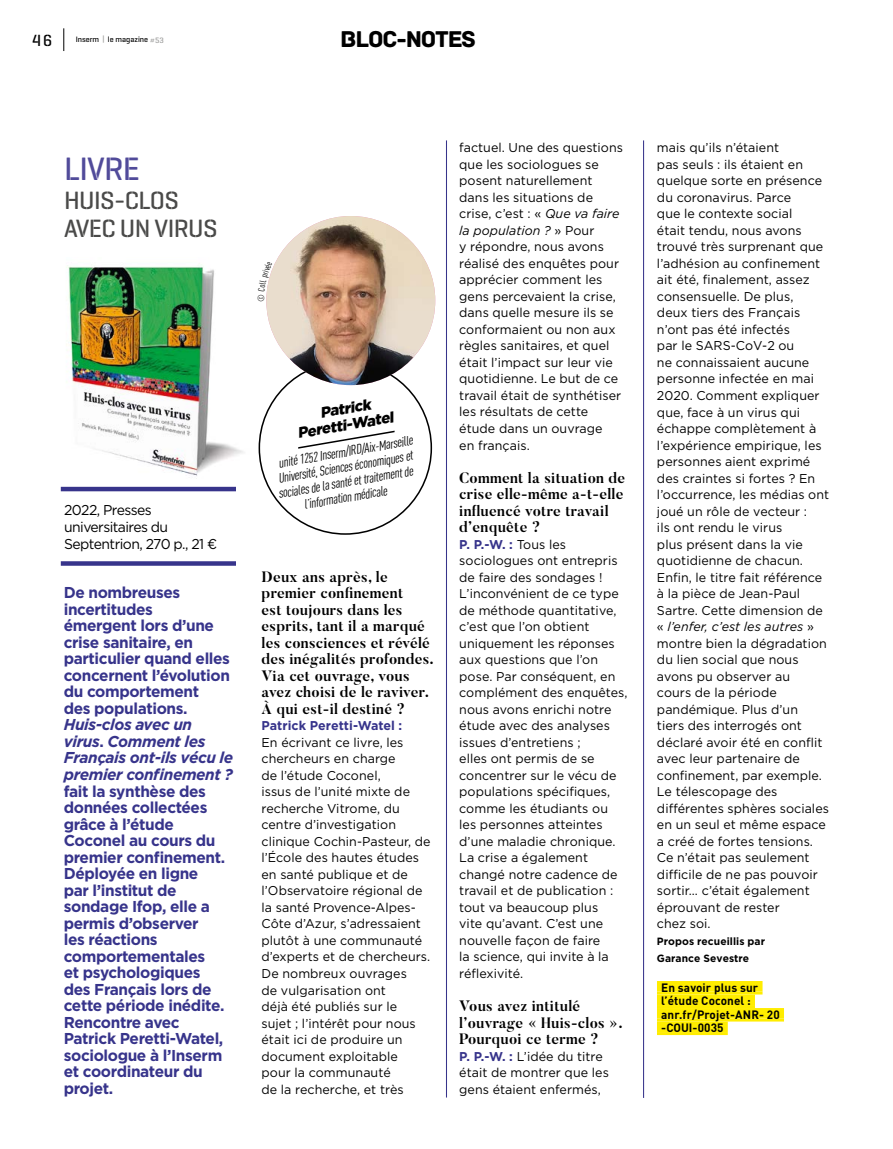
<style>
.page{position:relative;width:893px;height:1149px;background:#fff}
.page>*{position:absolute;margin:0;border:0;box-sizing:border-box;transform-origin:0 0}
.t1{font:500 33px "Geogrotesque Stencil A";letter-spacing:-.025em;color:#514b9a}
.t2{font:500 25.5px/28.5px "Geogrotesque Stencil A";letter-spacing:-.025em;color:#4a4a49}
.t3{font:24px "Archive";letter-spacing:-.05em;color:#000}
.t4{font:500 16.5px "Geogrotesque Stencil A";color:#000}
.t5{font:700 15.75px/16.5px "Gotham";letter-spacing:-.025em;color:#37348b}
.t6{font:italic 700 15.75px/16.5px "Gotham";letter-spacing:-.025em;color:#37348b}
.t7{font:700 15px/16.5px "Butler";letter-spacing:.02em;color:#000}
.t8{font:italic 900 15px/16.5px "Gotham";color:#000;text-align:center}
.t9{font:14.25px/16.5px "Gotham";letter-spacing:-.04em;color:#000}
.t10{font:italic condensed 13.5px "DINOT";color:#000}
.t11{font:12.75px/16.5px "Gotham";letter-spacing:.005em;color:#000}
.t12{font:700 12.75px "Gotham";letter-spacing:.005em;color:#37348b}
.t13{font:700 12px/13.5px "DINOT";letter-spacing:.01em;color:#000}
.t14{font:700 10.5px/16.5px "Gotham";letter-spacing:.005em;color:#000}
.t15{font:500 7.95px "Geogrotesque Stencil A";color:#000}
.s1{color:#9d9d9c}
.s2{font-style:normal}
.s3{font-style:italic}
.s4{font-weight:700;color:#37348b}
</style>
<div class="page">
<div style="left:657px;top:980px;width:105px;height:11px;background:#ffed00"></div>
<hr style="left:657px;top:991px;width:105px;height:3px;background:#ffed00">
<div style="left:657px;top:994px;width:98px;height:10px;background:#ffed00"></div>
<hr style="left:657px;top:1004px;width:98px;height:3px;background:#ffed00">
<div style="left:657px;top:1007px;width:127px;height:11px;background:#ffed00"></div>
<hr style="left:657px;top:1018px;width:127px;height:3px;background:#ffed00">
<div style="left:657px;top:1021px;width:71px;height:10px;background:#ffed00"></div>
<hr style="left:657px;top:1031px;width:71px;height:3px;background:#ffed00">
<hr style="left:643px;top:140px;width:1px;height:957px;background:#37348b">
<hr style="left:446px;top:140px;width:1px;height:957px;background:#37348b">
<div style="left:61px;top:486px;width:175px;height:5px;background:#37348b"></div>
<svg style="left:61px;top:561px;width:175px;height:4px"></svg>
<svg style="left:298px;top:430px;width:97px;height:19px"></svg>
<img style="left:266px;top:216px;width:169px;height:169px;border-radius:84px">
<img style="left:66px;top:265px;width:177px;height:211px">
<svg style="left:63px;top:28px;width:1px;height:23px"></svg>
<svg style="left:266px;top:270px;width:6px;height:31px"></svg>
<p class="t4" style="left:32px;top:30px;width:21px">46</p>
<p class="t15" style="left:76px;top:34px;width:90px">Inserm <span class="s1">|</span> le magazine <span class="s1">#53</span></p>
<h3 class="t3" style="left:340px;top:25px;width:137px">BLOC-NOTES</h3>
<h1 class="t1" style="left:64px;top:148px;width:77px">LIVRE</h1>
<h2 class="t2" style="left:64px;top:185px;width:155px">HUIS-CLOS<br>AVEC UN VIRUS</h2>
<p class="t9" style="left:64px;top:501px;width:154px">2022, Presses universitaires du<br>Septentrion, 270 p., 21 €</p>
<p class="t5" style="left:64px;top:584px;width:168px">De nombreuses incertitudes émergent lors d’une crise sanitaire, en particulier quand elles concernent l’évolution du comportement<br>des populations.</p>
<p class="t6" style="left:64px;top:716px;width:171px">Huis-clos avec un virus<span class="s2">.</span> Comment les<br>Français ont-ils vécu le premier confinement ?</p>
<p class="t5" style="left:64px;top:782px;width:163px">fait la synthèse des données collectées grâce à l’étude<br>Coconel au cours du premier confinement.<br>Déployée en ligne par l’institut de sondage Ifop, elle a permis d’observer<br>les réactions comportementales<br>et psychologiques des Français lors de cette période inédite.<br>Rencontre avec<br>Patrick Peretti-Watel, sociologue à l’Inserm et coordinateur du projet.</p>
<p class="t8" style="left:293px;top:409px;width:99px;rotate:-10deg">Patrick<br>Peretti-Watel</p>
<p class="t10" style="left:277px;top:455px;width:138px;rotate:-10deg">unité 1252 Inserm/IRD/Aix-Marseille</p>
<p class="t10" style="left:277px;top:470px;width:138px;rotate:-10deg">Université, Sciences économiques et</p>
<p class="t10" style="left:277px;top:486px;width:138px;rotate:-10deg">sociales de la santé et traitement de</p>
<p class="t10" style="left:303px;top:496px;width:86px;rotate:-10deg">l’information médicale</p>
<p class="t7" style="left:261px;top:568px;width:174px">Deux ans après, le premier confinement<br>est toujours dans les esprits, tant il a marqué les consciences et révélé des inégalités profondes.<br>Via cet ouvrage, vous avez choisi de le raviver.<br>À qui est-il destiné ?</p>
<p class="t12" style="left:261px;top:717px;width:142px">Patrick Peretti-Watel :</p>
<p class="t11" style="left:261px;top:733px;width:171px">En écrivant ce livre, les chercheurs en charge<br>de l’étude Coconel,<br>issus de l’unité mixte de recherche Vitrome, du centre d’investigation clinique Cochin-Pasteur, de l’École des hautes études en santé publique et de l’Observatoire régional de la santé Provence-Alpes-<br>Côte d’Azur, s’adressaient plutôt à une communauté d’experts et de chercheurs.<br>De nombreux ouvrages<br>de vulgarisation ont<br>déjà été publiés sur le<br>sujet ; l’intérêt pour nous était ici de produire un document exploitable<br>pour la communauté<br>de la recherche, et très</p>
<p class="t11" style="left:459px;top:139px;width:165px">factuel. Une des questions que les sociologues se posent naturellement dans les situations de crise, c’est : « <span class="s3">Que va faire la population ?</span> » Pour<br>y répondre, nous avons réalisé des enquêtes pour apprécier comment les gens percevaient la crise, dans quelle mesure ils se conformaient ou non aux règles sanitaires, et quel était l’impact sur leur vie quotidienne. Le but de ce travail était de synthétiser les résultats de cette étude dans un ouvrage<br>en français.</p>
<p class="t7" style="left:459px;top:469px;width:167px">Comment la situation de crise elle-même a-t-elle influencé votre travail d’enquête ?</p>
<p class="t11" style="left:459px;top:535px;width:170px"><span class="s4">P. P.-W. :</span> Tous les sociologues ont entrepris de faire des sondages !<br>L’inconvénient de ce type de méthode quantitative, c’est que l’on obtient uniquement les réponses aux questions que l’on pose. Par conséquent, en complément des enquêtes, nous avons enrichi notre étude avec des analyses issues d’entretiens ;<br>elles ont permis de se concentrer sur le vécu de populations spécifiques, comme les étudiants ou les personnes atteintes d’une maladie chronique.<br>La crise a également changé notre cadence de travail et de publication : tout va beaucoup plus<br>vite qu’avant. C’est une nouvelle façon de faire<br>la science, qui invite à la réflexivité.</p>
<p class="t7" style="left:459px;top:997px;width:165px">Vous avez intitulé l’ouvrage « Huis-clos ».<br>Pourquoi ce terme ?</p>
<p class="t11" style="left:459px;top:1047px;width:151px"><span class="s4">P. P.-W. :</span> L’idée du titre était de montrer que les gens étaient enfermés,</p>
<p class="t11" style="left:657px;top:139px;width:174px">mais qu’ils n’étaient<br>pas seuls : ils étaient en quelque sorte en présence du coronavirus. Parce<br>que le contexte social<br>était tendu, nous avons trouvé très surprenant que l’adhésion au confinement ait été, finalement, assez consensuelle. De plus,<br>deux tiers des Français n’ont pas été infectés<br>par le SARS-CoV-2 ou<br>ne connaissaient aucune personne infectée en mai<br>2020. Comment expliquer que, face à un virus qui échappe complètement à l’expérience empirique, les personnes aient exprimé des craintes si fortes ? En l’occurrence, les médias ont joué un rôle de vecteur :<br>ils ont rendu le virus<br>plus présent dans la vie quotidienne de chacun.<br>Enfin, le titre fait référence à la pièce de Jean-Paul<br>Sartre. Cette dimension de « <span class="s3">l’enfer, c’est les autres</span> » montre bien la dégradation du lien social que nous avons pu observer au<br>cours de la période pandémique. Plus d’un<br>tiers des interrogés ont déclaré avoir été en conflit avec leur partenaire de confinement, par exemple.<br>Le télescopage des différentes sphères sociales en un seul et même espace a créé de fortes tensions.<br>Ce n’était pas seulement difficile de ne pas pouvoir sortir… c’était également éprouvant de rester<br>chez soi.</p>
<p class="t14" style="left:657px;top:932px;width:109px">Propos recueillis par<br>Garance Sevestre</p>
<p class="t13" style="left:661px;top:979px;width:120px">En savoir plus sur l’étude Coconel : anr.fr/Projet-ANR- 20 -COUI-0035</p>
</div>
